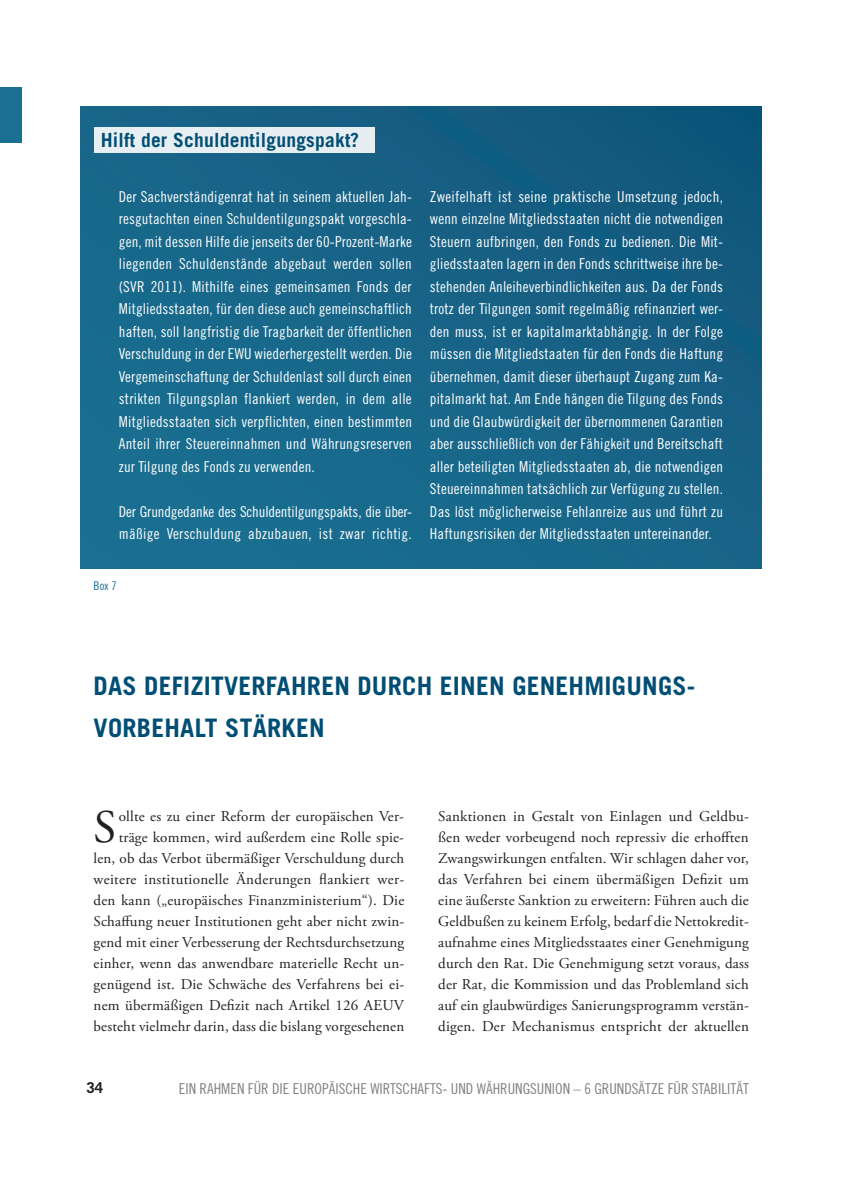
<style>
.page{position:relative;width:851px;height:1191px;background:#fff}
.page>*{position:absolute;margin:0;border:0;box-sizing:border-box;transform-origin:0 0}
.t1{font:46.65px "Adobe Garamond Pro";color:#231f20}
.t2{font:700 25.5px/42px "Trade Gothic";letter-spacing:.01em;color:#014e75}
.t3{font:700 19.5px "Trade Gothic";letter-spacing:.01em;color:#014e75}
.t4{font:15px/22.5px "Trade Gothic Cond Eighteen";letter-spacing:.01em;color:#fff;text-align:justify}
.t5{font:15px/21px "Adobe Garamond Pro";letter-spacing:.015em;color:#231f20;text-align:right}
.t6{font:15px/22.5px "Trade Gothic Cond Eighteen";letter-spacing:-.01em;color:#fff}
.t7{font:15px "Trade Gothic Cond Eighteen";color:#808285}
.t8{font:700 15px "Trade Gothic";color:#231f20}
.t9{font:12px "Trade Gothic Cond Eighteen";color:#1a7092}
</style>
<div class="page">
<div style="left:0;top:88px;width:21px;height:55px;background:#1a7092"></div>
<div style="left:80px;top:106px;width:681px;height:462px;background:#186588"></div>
<div style="left:94px;top:127px;width:280px;height:26px;background:#e7eef2"></div>
<h3 class="t3" style="left:101px;top:128px;width:260px">Hilft der Schuldentilgungspakt?</h3>
<p class="t4" style="left:119px;top:185px;width:295px">Der Sachverständigenrat hat in seinem aktuellen Jah&shy;resgutachten einen Schuldentilgungspakt vorgeschla&shy;gen, mit dessen Hilfe die jenseits der 60-Prozent-Marke liegenden Schuldenstände abgebaut werden sollen (SVR 2011). Mithilfe eines gemeinsamen Fonds der Mitgliedsstaaten, für den diese auch gemeinschaftlich haften, soll langfristig die Tragbarkeit der öffentlichen Verschuldung in der EWU wiederhergestellt werden. Die Vergemeinschaftung der Schuldenlast soll durch einen strikten Tilgungsplan flankiert werden, in dem alle Mitgliedsstaaten sich verpflichten, einen bestimmten Anteil ihrer Steuereinnahmen und Währungsreserven zur Tilgung des Fonds zu verwenden.</p>
<p class="t6" style="left:119px;top:500px;width:295px">Der Grundgedanke des Schuldentilgungspakts, die über&shy;mäßige Verschuldung abzubauen, ist zwar richtig.</p>
<p class="t9" style="left:94px;top:578px;width:25px">Box 7</p>
<p class="t4" style="left:430px;top:185px;width:295px">Zweifelhaft ist seine praktische Umsetzung jedoch, wenn einzelne Mitgliedsstaaten nicht die notwendigen Steuern aufbringen, den Fonds zu bedienen. Die Mit&shy;gliedsstaaten lagern in den Fonds schrittweise ihre be&shy;stehenden Anleiheverbindlichkeiten aus. Da der Fonds trotz der Tilgungen somit regelmäßig refinanziert wer&shy;den muss, ist er kapitalmarktabhängig. In der Folge müssen die Mitgliedstaaten für den Fonds die Haftung übernehmen, damit dieser überhaupt Zugang zum Ka&shy;pitalmarkt hat. Am Ende hängen die Tilgung des Fonds und die Glaubwürdigkeit der übernommenen Garantien aber ausschließlich von der Fähigkeit und Bereitschaft aller beteiligten Mitgliedsstaaten ab, die notwendigen Steuereinnahmen tatsächlich zur Verfügung zu stellen.<br>Das löst möglicherweise Fehlanreize aus und führt zu Haftungsrisiken der Mitgliedsstaaten untereinander.</p>
<h2 class="t2" style="left:94px;top:664px;width:603px">DAS DEFIZITVERFAHREN DURCH EINEN GENEHMIGUNGS-<br>VORBEHALT STÄRKEN</h2>
<p class="t5" style="left:94px;top:806px;width:312px">ollte es zu einer Reform der europäischen Ver&shy;träge kommen, wird außerdem eine Rolle spie&shy;len, ob das Verbot übermäßiger Verschuldung durch weitere institutionelle Änderungen flankiert wer&shy;den kann („europäisches Finanzministerium“). Die Schaffung neuer Institutionen geht aber nicht zwin&shy;gend mit einer Verbesserung der Rechtsdurchsetzung einher, wenn das anwendbare materielle Recht un&shy;genügend ist. Die Schwäche des Verfahrens bei ei&shy;nem übermäßigen Defizit nach Artikel 126 AEUV besteht vielmehr darin, dass die bislang vorgesehenen</p>
<p class="t5" style="left:438px;top:806px;width:312px;text-align:justify">Sanktionen in Gestalt von Einlagen und Geldbu&shy;ßen weder vorbeugend noch repressiv die erhofften Zwangswirkungen entfalten. Wir schlagen daher vor, das Verfahren bei einem übermäßigen Defizit um eine äußerste Sanktion zu erweitern: Führen auch die Geldbußen zu keinem Erfolg, bedarf die Nettokredit&shy;aufnahme eines Mitgliedsstaates einer Genehmigung durch den Rat. Die Genehmigung setzt voraus, dass der Rat, die Kommission und das Problemland sich auf ein glaubwürdiges Sanierungsprogramm verstän&shy;digen. Der Mechanismus entspricht der aktuellen</p>
<h1 class="t1" style="left:94px;top:799px;width:24px">S</h1>
<p class="t8" style="left:86px;top:1078px;width:18px">34</p>
<p class="t7" style="left:179px;top:1079px;width:571px">EIN RAHMEN FÜR DIE EUROPÄISCHE WIRTSCHAFTS- UND WÄHRUNGSUNION – 6 GRUNDSÄTZE FÜR STABILITÄT</p>
</div>
